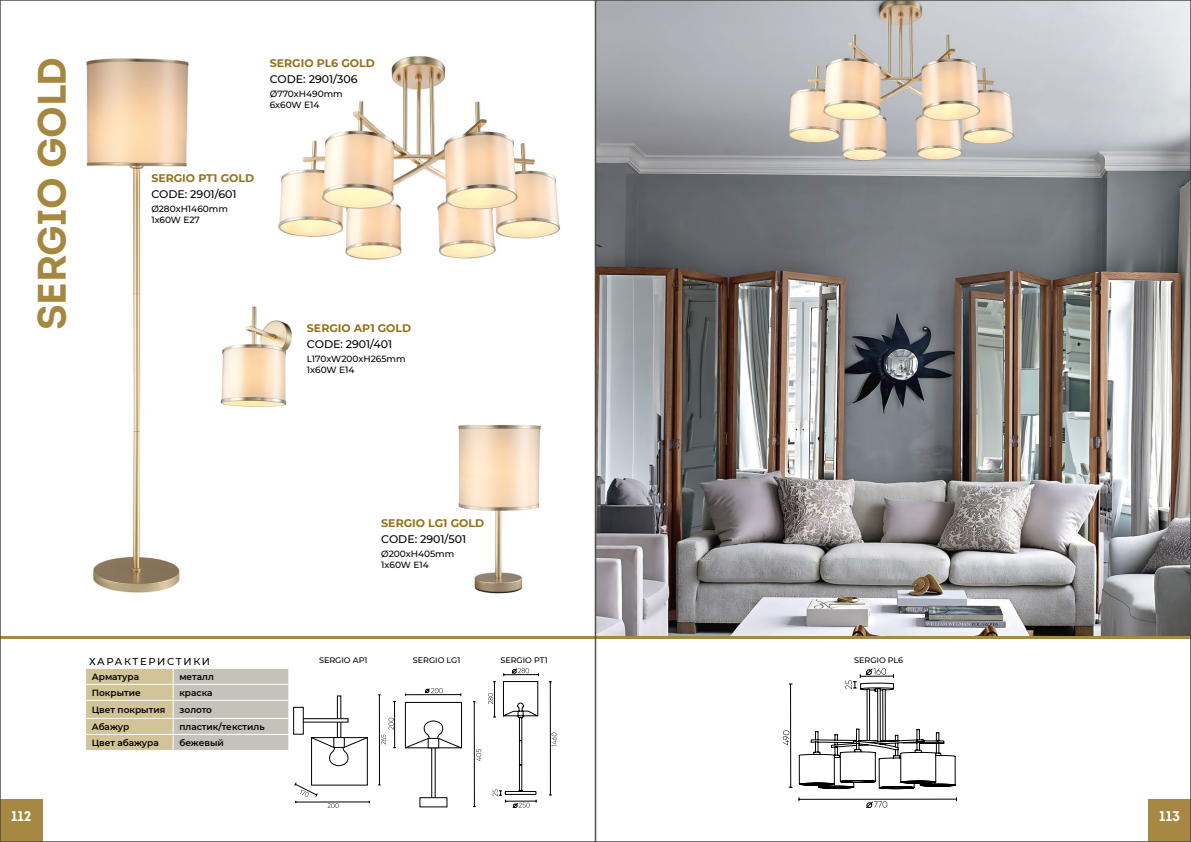
<style>
.page{position:relative;width:1191px;height:842px;background:#fff}
.page>*{position:absolute;margin:0;border:0;box-sizing:border-box;transform-origin:0 0}
.t1{font:39.7px "Intro Bold Alt";letter-spacing:-.015em;color:#a58740}
.t2{font:14px "Intro Bold Alt";color:#fff}
.t3{font:700 11px "Montserrat";color:#94721d}
.t4{font:500 11px "Montserrat";color:#000}
.t5{font:500 10px "Montserrat";letter-spacing:.165em;color:#000}
.t6{font:600 9px "Montserrat";color:#000}
.t7{font:500 9px/11px "Montserrat";color:#000}
.t8{font:500 8px "Montserrat";color:#000}
</style>
<div class="page">
<div style="left:0;top:799px;width:43px;height:43px;background:#a68842"></div>
<div style="left:1148px;top:799px;width:43px;height:43px;background:#a68842"></div>
<hr style="left:0;top:636px;width:1191px;height:3px;background:#a68842">
<img style="left:597px;top:2px;width:592px;height:634px">
<svg style="left:86px;top:668px;width:395px;height:140px"></svg>
<svg style="left:488px;top:668px;width:68px;height:140px"></svg>
<svg style="left:783px;top:668px;width:173px;height:140px"></svg>
<img style="left:278px;top:56px;width:282px;height:204px">
<img style="left:220px;top:307px;width:73px;height:100px">
<img style="left:458px;top:425px;width:83px;height:168px">
<img style="left:86px;top:58px;width:103px;height:535px">
<h1 class="t1" style="left:27px;top:330px;width:275px;rotate:-90deg">SERGIO GOLD</h1>
<p class="t3" style="left:270px;top:57px;width:106px">SERGIO PL6 GOLD</p>
<p class="t4" style="left:270px;top:73px;width:89px">CODE: 2901/306</p>
<p class="t7" style="left:270px;top:88px;width:74px">Ø770xH490mm<br>6x60W E14</p>
<p class="t3" style="left:151px;top:172px;width:104px">SERGIO PT1 GOLD</p>
<p class="t4" style="left:151px;top:188px;width:87px">CODE: 2901/601</p>
<p class="t7" style="left:151px;top:204px;width:78px">Ø280xH1460mm<br>1x60W E27</p>
<p class="t3" style="left:307px;top:322px;width:106px">SERGIO AP1 GOLD</p>
<p class="t4" style="left:307px;top:338px;width:87px">CODE: 2901/401</p>
<p class="t7" style="left:307px;top:353px;width:100px">L170xW200xH265mm<br>1x60W E14</p>
<p class="t5" style="left:89px;top:655px;width:122px">ХАРАКТЕРИСТИКИ</p>
<p class="t6" style="left:92px;top:671px;width:49px">Арматура</p>
<p class="t6" style="left:179px;top:671px;width:36px">металл</p>
<p class="t6" style="left:92px;top:687px;width:51px">Покрытие</p>
<p class="t6" style="left:179px;top:687px;width:35px">краска</p>
<p class="t6" style="left:92px;top:704px;width:75px">Цвет покрытия</p>
<p class="t6" style="left:180px;top:704px;width:34px">золото</p>
<p class="t6" style="left:92px;top:721px;width:39px">Абажур</p>
<p class="t6" style="left:179px;top:721px;width:87px">пластик/текстиль</p>
<p class="t6" style="left:92px;top:737px;width:68px">Цвет абажура</p>
<p class="t6" style="left:179px;top:737px;width:46px">бежевый</p>
<p class="t3" style="left:381px;top:516px;width:104px">SERGIO LG1 GOLD</p>
<p class="t4" style="left:381px;top:532px;width:86px">CODE: 2901/501</p>
<p class="t7" style="left:381px;top:548px;width:75px">Ø200xH405mm<br>1x60W E14</p>
<p class="t8" style="left:319px;top:656px;width:50px">SERGIO AP1</p>
<p class="t8" style="left:413px;top:656px;width:49px">SERGIO LG1</p>
<p class="t8" style="left:500px;top:656px;width:49px">SERGIO PT1</p>
<p class="t8" style="left:854px;top:656px;width:50px">SERGIO PL6</p>
<h2 class="t2" style="left:11px;top:807px;width:22px">112</h2>
<h2 class="t2" style="left:1159px;top:807px;width:22px">113</h2>
</div>
